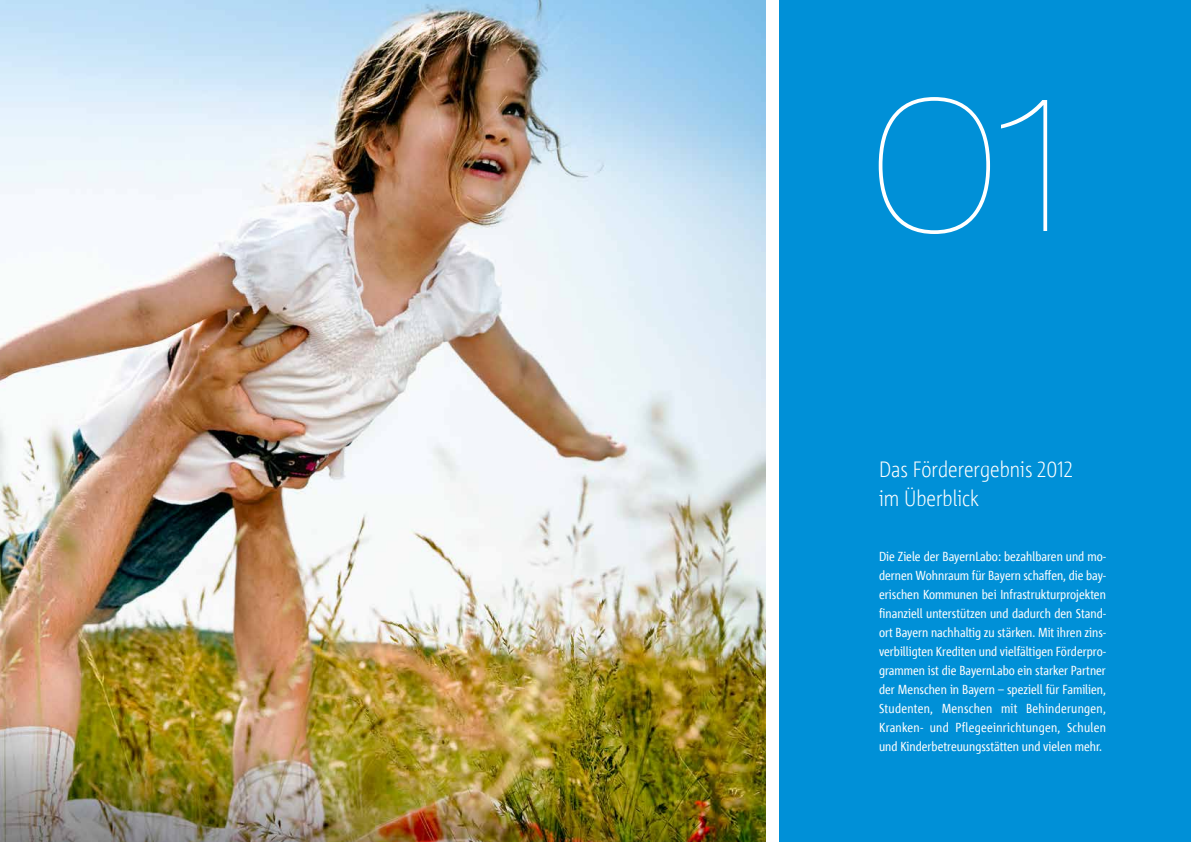
<style>
.page{position:relative;width:1191px;height:842px;background:#fff}
.page>*{position:absolute;margin:0;border:0;box-sizing:border-box;transform-origin:0 0}
.t1{font:900 expanded 186px "Helvetica Neue LT";color:#fff}
.t2{font:300 22px/28.3px "Corpid Cd L Finc";color:#fff}
.t3{font:13px/19px "Corpid Cd L Finc";color:#fff;text-align:justify}
</style>
<div class="page">
<div style="left:780px;top:0;width:411px;height:842px;background:#0090d7"></div>
<img style="left:0;top:0;width:765px;height:842px">
<h1 class="t1" style="left:874px;top:57px;width:201px">01</h1>
<h2 class="t2" style="left:879px;top:456px;width:195px">Das Förderergebnis 2012 im Überblick</h2>
<p class="t3" style="left:879px;top:547px;width:228px">Die Ziele der BayernLabo: bezahlbaren und mo&shy;dernen Wohnraum für Bayern schaffen, die bay&shy;erischen Kommunen bei Infrastrukturprojekten finanziell unterstützen und dadurch den Stand&shy;ort Bayern nachhaltig zu stärken. Mit ihren zins&shy;verbilligten Krediten und vielfältigen Förderpro&shy;grammen ist die BayernLabo ein starker Partner der Menschen in Bayern – speziell für Familien, Studenten, Menschen mit Behinderungen, Kranken- und Pflegeeinrichtungen, Schulen und Kinderbetreuungsstätten und vielen mehr.</p>
</div>
